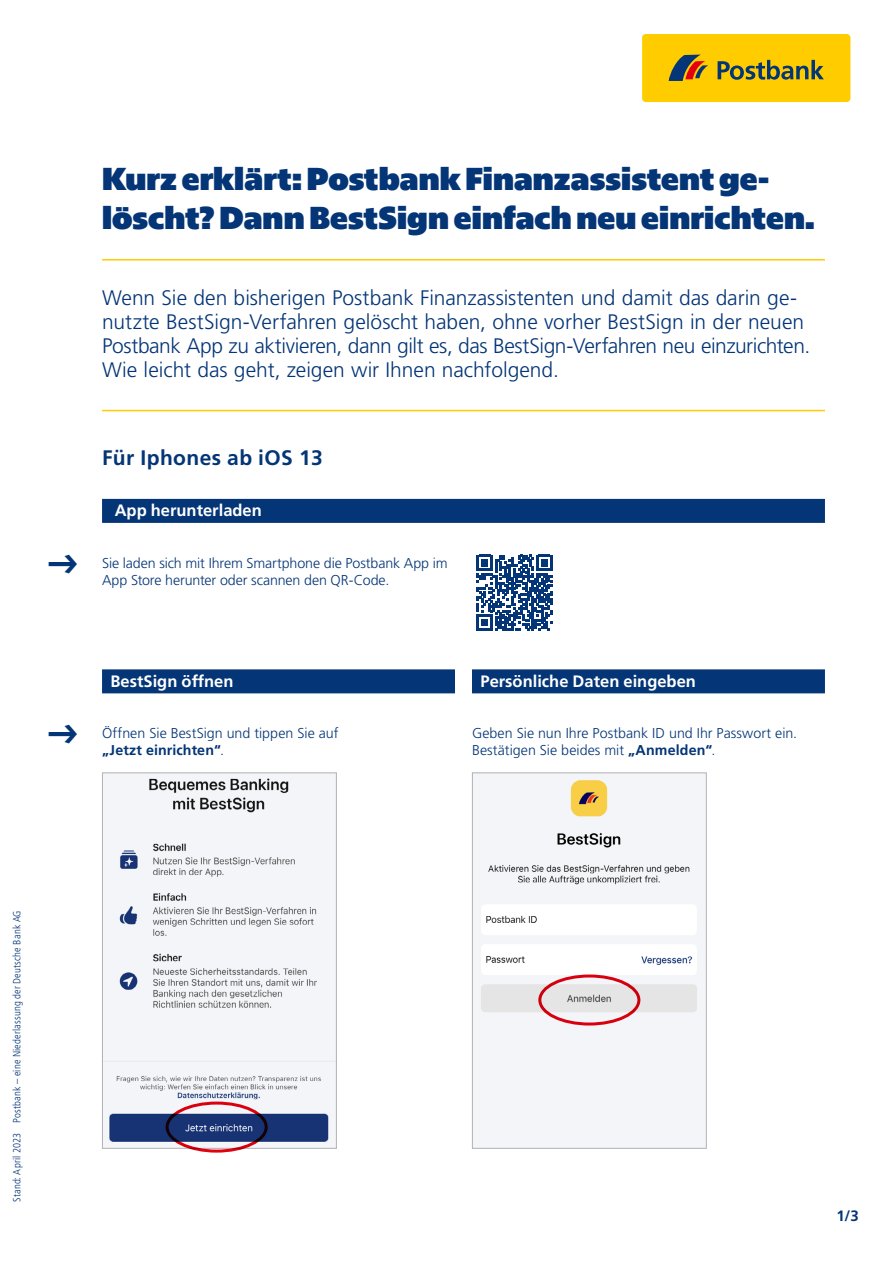
<style>
.page{position:relative;width:893px;height:1263px;background:#fff}
.page>*{position:absolute;margin:0;border:0;box-sizing:border-box;transform-origin:0 0}
.t1{font:900 31.5px/39px "Postbank";letter-spacing:.005em;color:#043576}
.t2{font:300 21px/24px "Frutiger LT Std";letter-spacing:-.005em;color:#043576}
.t3{font:700 21px "Frutiger LT Std";letter-spacing:.02em;color:#043576}
.t4{font:700 16.5px "Frutiger LT Std";color:#fff}
.t5{font:16.5px "Postbank Font 799";color:#043576}
.t6{font:700 15px "Frutiger LT Std";color:#043576}
.t7{font:300 14.25px/17.1px "Frutiger LT Std";color:#043576}
.t8{font:300 condensed 10.5px "Frutiger LT Std";letter-spacing:.015em;color:#043576}
.s1{font-weight:700}
</style>
<div class="page">
<div style="left:642px;top:34px;width:208px;height:68px;background:#fc0;border-radius:4px"></div>
<svg style="left:718px;top:60px;width:106px;height:20px"></svg>
<svg style="left:669px;top:55px;width:39px;height:26px"></svg>
<hr style="left:102px;top:259px;width:723px;height:2px;background:#fc0">
<hr style="left:102px;top:410px;width:723px;height:1px;background:#fc0">
<div style="left:102px;top:499px;width:723px;height:24px;background:#043576"></div>
<svg style="left:477px;top:555px;width:75px;height:75px"></svg>
<div style="left:102px;top:669px;width:353px;height:24px;background:#043576"></div>
<div style="left:472px;top:669px;width:353px;height:24px;background:#043576"></div>
<img style="left:104px;top:774px;width:231px;height:373px">
<div style="left:102px;top:772px;width:235px;height:377px;border:1px solid #b1b2b3"></div>
<img style="left:474px;top:774px;width:231px;height:373px">
<div style="left:472px;top:772px;width:235px;height:377px;border:1px solid #b1b2b3"></div>
<div style="left:166px;top:1101px;width:102px;height:51px;border:3px solid #e3000f;border-radius:50%"></div>
<div style="left:538px;top:974px;width:102px;height:51px;border:3px solid #e3000f;border-radius:50%"></div>
<h1 class="t1" style="left:102px;top:159px;width:714px">Kurz erklärt: Postbank Finanzassistent ge&shy;löscht? Dann BestSign einfach neu einrichten.</h1>
<p class="t2" style="left:102px;top:286px;width:710px">Wenn Sie den bisherigen Postbank Finanzassistenten und damit das darin ge&shy;nutzte BestSign-Verfahren gelöscht haben, ohne vorher BestSign in der neuen Postbank App zu aktivieren, dann gilt es, das BestSign-Verfahren neu einzurichten.<br>Wie leicht das geht, zeigen wir Ihnen nachfolgend.</p>
<p class="t5" style="left:49px;top:554px;width:31px">7</p>
<p class="t3" style="left:102px;top:446px;width:222px">Für Iphones ab iOS 13</p>
<p class="t4" style="left:115px;top:501px;width:149px">App herunterladen</p>
<p class="t7" style="left:102px;top:554px;width:347px">Sie laden sich mit Ihrem Smartphone die Postbank App im<br>App Store herunter oder scannen den QR-Code.</p>
<p class="t5" style="left:49px;top:725px;width:31px">7</p>
<p class="t4" style="left:111px;top:671px;width:125px">BestSign öffnen</p>
<p class="t4" style="left:480px;top:671px;width:217px">Persönliche Daten eingeben</p>
<p class="t7" style="left:102px;top:725px;width:238px">Öffnen Sie BestSign und tippen Sie auf <span class="s1">„Jetzt einrichten“</span>.</p>
<p class="t7" style="left:472px;top:725px;width:327px">Geben Sie nun Ihre Postbank ID und Ihr Passwort ein.<br>Bestätigen Sie beides mit <span class="s1">„Anmelden“</span>.</p>
<p class="t8" style="left:11px;top:1202px;width:293px;rotate:-90deg">Stand: April 2023 Postbank – eine Niederlassung der Deutsche Bank AG</p>
<p class="t6" style="left:836px;top:1207px;width:24px">1/3</p>
</div>
